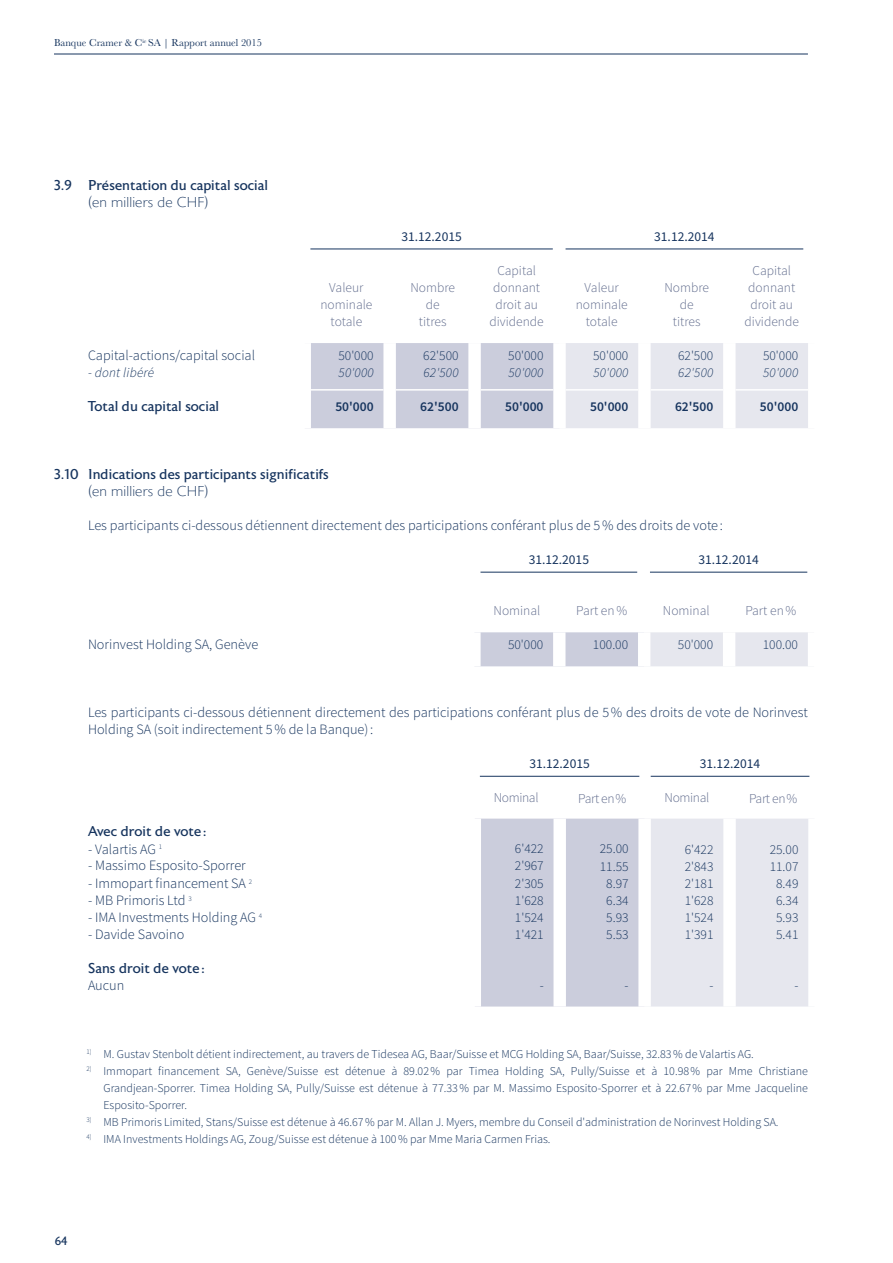
<style>
.page{position:relative;width:893px;height:1263px;background:#fff}
.page>*{position:absolute;margin:0;border:0;box-sizing:border-box;transform-origin:0 0}
.t1{font:300 14.25px/17px "Source Sans Pro";color:#16345e}
.t2{font:14.25px "Astoria";color:#16345e}
.t3{font:200 14.25px "Astoria";color:#16345e}
.t4{font:300 13.5px/17px "Source Sans Pro";color:#16345e;text-align:justify}
.t5{font:300 13.5px/17px "Source Sans Pro";color:#616c8d;text-align:center}
.t6{font:13.5px "Source Sans Pro";color:#16345e}
.t7{font:italic 300 13.5px "Source Sans Pro";letter-spacing:.015em;color:#16345e}
.t8{font:600 13.5px "Source Sans Pro";color:#16345e}
.t9{font:300 13.5px "Source Sans Pro";letter-spacing:-.025em;color:#616c8d}
.t10{font:300 12px/17px "Source Sans Pro";color:#16345e;text-align:justify}
.t11{font:12px "Astoria";color:#16345e}
.t12{font:10.5px "Baskerville";color:#16345e}
</style>
<div class="page">
<hr style="left:54px;top:54px;width:754px;height:1px;background:#16345e">
<hr style="left:310px;top:249px;width:243px;height:1px;background:#16345e">
<hr style="left:566px;top:249px;width:237px;height:1px;background:#16345e">
<svg style="left:311px;top:343px;width:497px;height:85px;background:#d8dae5"></svg>
<div style="left:723px;top:343px;width:13px;height:85px;background:#fff"></div>
<div style="left:638px;top:343px;width:13px;height:85px;background:#fff"></div>
<div style="left:553px;top:343px;width:13px;height:85px;background:#fff"></div>
<div style="left:468px;top:343px;width:13px;height:85px;background:#fff"></div>
<div style="left:383px;top:343px;width:13px;height:85px;background:#fff"></div>
<hr style="left:311px;top:389px;width:72px;height:2px;background:#fff">
<hr style="left:396px;top:389px;width:72px;height:2px;background:#fff">
<hr style="left:481px;top:389px;width:72px;height:2px;background:#fff">
<hr style="left:566px;top:389px;width:72px;height:2px;background:#fff">
<hr style="left:651px;top:389px;width:72px;height:2px;background:#fff">
<hr style="left:736px;top:389px;width:72px;height:2px;background:#fff">
<hr style="left:650px;top:572px;width:157px;height:1px;background:#16345e">
<svg style="left:481px;top:632px;width:327px;height:34px;background:#d9dae5"></svg>
<div style="left:553px;top:632px;width:12px;height:34px;background:#fff"></div>
<div style="left:638px;top:632px;width:12px;height:34px;background:#fff"></div>
<div style="left:723px;top:632px;width:12px;height:34px;background:#fff"></div>
<hr style="left:480px;top:572px;width:157px;height:1px;background:#16345e">
<hr style="left:480px;top:776px;width:159px;height:1px;background:#16345e">
<hr style="left:651px;top:776px;width:158px;height:1px;background:#16345e">
<svg style="left:481px;top:819px;width:327px;height:187px;background:#d8dae4"></svg>
<div style="left:553px;top:819px;width:13px;height:187px;background:#fff"></div>
<div style="left:638px;top:819px;width:13px;height:187px;background:#fff"></div>
<div style="left:723px;top:819px;width:13px;height:187px;background:#fff"></div>
<p class="t12" style="left:54px;top:36px;width:210px">Banque Cramer &amp; C<sup>ie</sup> SA | Rapport annuel 2015</p>
<p class="t2" style="left:54px;top:178px;width:216px">3.9 Présentation du capital social</p>
<p class="t3" style="left:88px;top:195px;width:122px">(en milliers de CHF)</p>
<p class="t1" style="left:88px;top:347px;width:169px">Capital-actions/capital social</p>
<p class="t7" style="left:88px;top:365px;width:68px">- dont libéré</p>
<p class="t2" style="left:88px;top:399px;width:133px">Total du capital social</p>
<p class="t6" style="left:401px;top:228px;width:62px">31.12.2015</p>
<p class="t6" style="left:654px;top:228px;width:62px">31.12.2014</p>
<p class="t5" style="left:320px;top:279px;width:54px">Valeur nominale totale</p>
<p class="t5" style="left:410px;top:279px;width:46px">Nombre de titres</p>
<p class="t4" style="left:338px;top:347px;width:37px">50'000</p>
<p class="t7" style="left:339px;top:365px;width:37px">50'000</p>
<p class="t8" style="left:335px;top:398px;width:40px">50'000</p>
<p class="t4" style="left:423px;top:347px;width:37px">62'500</p>
<p class="t7" style="left:424px;top:365px;width:37px">62'500</p>
<p class="t8" style="left:420px;top:398px;width:40px">62'500</p>
<p class="t5" style="left:489px;top:262px;width:56px">Capital donnant droit au dividende</p>
<p class="t4" style="left:508px;top:347px;width:37px">50'000</p>
<p class="t7" style="left:508px;top:365px;width:37px">50'000</p>
<p class="t8" style="left:505px;top:398px;width:40px">50'000</p>
<p class="t5" style="left:576px;top:279px;width:54px">Valeur nominale totale</p>
<p class="t4" style="left:593px;top:347px;width:37px">50'000</p>
<p class="t7" style="left:593px;top:365px;width:37px">50'000</p>
<p class="t8" style="left:590px;top:398px;width:40px">50'000</p>
<p class="t5" style="left:664px;top:279px;width:46px">Nombre de titres</p>
<p class="t4" style="left:678px;top:347px;width:37px">62'500</p>
<p class="t7" style="left:678px;top:365px;width:37px">62'500</p>
<p class="t8" style="left:675px;top:398px;width:40px">62'500</p>
<p class="t2" style="left:54px;top:467px;width:276px">3.10 Indications des participants significatifs</p>
<p class="t3" style="left:88px;top:484px;width:122px">(en milliers de CHF)</p>
<p class="t1" style="left:88px;top:517px;width:637px">Les participants ci-dessous détiennent directement des participations conférant plus de 5% des droits de vote :</p>
<p class="t5" style="left:745px;top:262px;width:56px">Capital donnant droit au dividende</p>
<p class="t4" style="left:763px;top:347px;width:37px">50'000</p>
<p class="t7" style="left:763px;top:365px;width:37px">50'000</p>
<p class="t8" style="left:760px;top:398px;width:40px">50'000</p>
<p class="t6" style="left:529px;top:551px;width:62px">31.12.2015</p>
<p class="t6" style="left:698px;top:551px;width:62px">31.12.2014</p>
<p class="t1" style="left:88px;top:636px;width:172px">Norinvest Holding SA, Genève</p>
<p class="t5" style="left:493px;top:602px;width:48px">Nominal</p>
<p class="t5" style="left:576px;top:602px;width:52px">Part en%</p>
<p class="t5" style="left:663px;top:602px;width:48px">Nominal</p>
<p class="t5" style="left:745px;top:602px;width:52px">Part en%</p>
<p class="t4" style="left:508px;top:636px;width:37px">50'000</p>
<p class="t4" style="left:593px;top:636px;width:37px">100.00</p>
<p class="t4" style="left:678px;top:636px;width:37px">50'000</p>
<p class="t4" style="left:763px;top:636px;width:37px">100.00</p>
<p class="t1" style="left:88px;top:704px;width:721px">Les participants ci-dessous détiennent directement des participations conférant plus de 5% des droits de vote de Norinvest<br>Holding SA (soit indirectement 5% de la Banque):</p>
<p class="t2" style="left:88px;top:824px;width:120px">Avec droit de vote:</p>
<p class="t1" style="left:88px;top:840px;width:76px">- Valartis AG <sup>1</sup></p>
<p class="t1" style="left:88px;top:857px;width:159px">- Massimo Esposito-Sporrer</p>
<p class="t1" style="left:88px;top:874px;width:166px">- Immopart financement SA <sup>2</sup></p>
<p class="t1" style="left:88px;top:891px;width:105px">- MB Primoris Ltd <sup>3</sup></p>
<p class="t1" style="left:88px;top:908px;width:176px">- IMA Investments Holding AG <sup>4</sup></p>
<p class="t1" style="left:88px;top:925px;width:98px">- Davide Savoino</p>
<p class="t2" style="left:88px;top:960px;width:118px">Sans droit de vote:</p>
<p class="t1" style="left:88px;top:976px;width:38px">Aucun</p>
<p class="t6" style="left:529px;top:755px;width:62px">31.12.2015</p>
<p class="t6" style="left:700px;top:755px;width:62px">31.12.2014</p>
<p class="t9" style="left:494px;top:790px;width:46px">Nominal</p>
<p class="t9" style="left:664px;top:790px;width:46px">Nominal</p>
<p class="t5" style="left:578px;top:790px;width:50px">Part en%</p>
<p class="t5" style="left:749px;top:790px;width:50px">Part en%</p>
<p class="t4" style="left:515px;top:840px;width:30px">6'422<br>2'967<br>2'305<br>1'628<br>1'524<br>1'421</p>
<p class="t4" style="left:540px;top:977px;width:6px">-</p>
<p class="t4" style="left:600px;top:841px;width:30px;text-align:center">25.00<br>11.55<br>8.97<br>6.34<br>5.93<br>5.53</p>
<p class="t4" style="left:625px;top:977px;width:6px">-</p>
<p class="t4" style="left:685px;top:841px;width:30px">6'422<br>2'843<br>2'181<br>1'628<br>1'524<br>1'391</p>
<p class="t4" style="left:709px;top:977px;width:6px">-</p>
<p class="t4" style="left:770px;top:841px;width:30px;text-align:center">25.00<br>11.07<br>8.49<br>6.34<br>5.93<br>5.41</p>
<p class="t4" style="left:794px;top:977px;width:6px">-</p>
<p class="t10" style="left:86px;top:1045px;width:669px"><sup>1)</sup> M. Gustav Stenbolt détient indirectement, au travers de Tidesea AG, Baar/Suisse et MCG Holding SA, Baar/Suisse, 32.83% de Valartis AG.</p>
<p class="t10" style="left:103px;top:1062px;width:706px;text-indent:-17px"><sup>2)</sup> Immopart financement SA, Genève/Suisse est détenue à 89.02% par Timea Holding SA, Pully/Suisse et à 10.98% par Mme Christiane Grandjean-Sporrer. Timea Holding SA, Pully/Suisse est détenue à 77.33% par M. Massimo Esposito-Sporrer et à 22.67% par Mme Jacqueline Esposito-Sporrer.</p>
<p class="t10" style="left:86px;top:1113px;width:694px"><sup>3)</sup> MB Primoris Limited, Stans/Suisse est détenue à 46.67% par M. Allan J. Myers, membre du Conseil d'administration de Norinvest Holding SA.</p>
<p class="t10" style="left:86px;top:1130px;width:466px"><sup>4)</sup> IMA Investments Holdings AG, Zoug/Suisse est détenue à 100% par Mme Maria Carmen Frias.</p>
<p class="t11" style="left:55px;top:1234px;width:14px">64</p>
</div>
